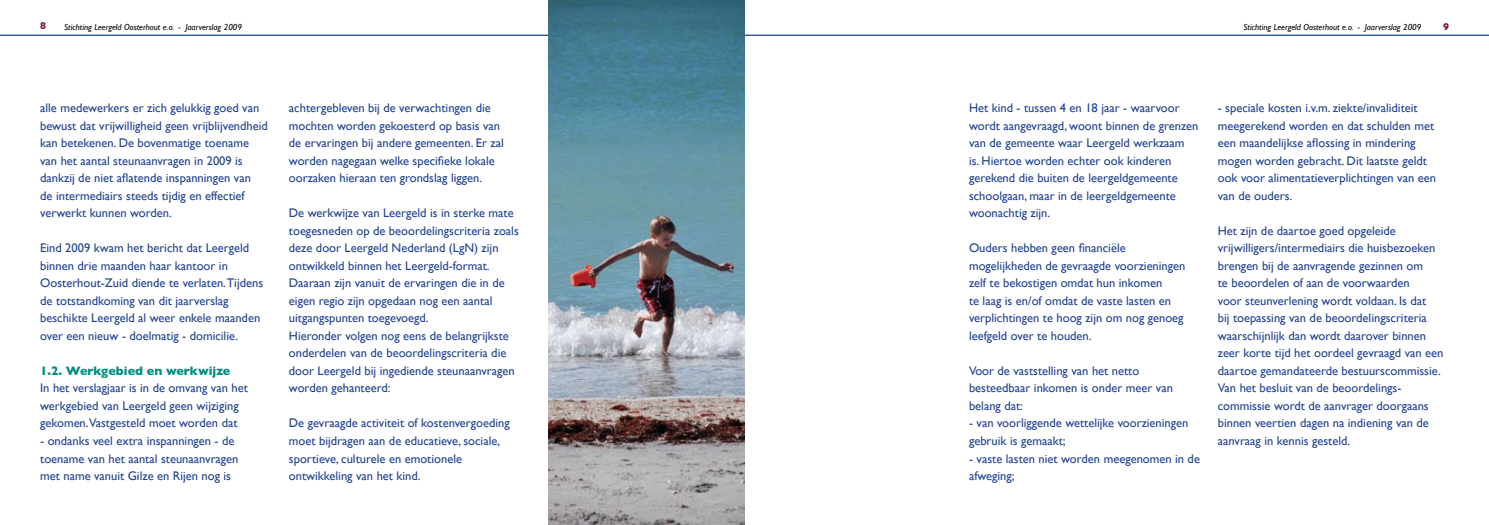
<style>
.page{position:relative;width:1489px;height:525px;background:#fff}
.page>*{position:absolute;margin:0;border:0;box-sizing:border-box;transform-origin:0 0}
.t1{font:12.5px/17.5px "Gill Sans";color:#214292}
.t2{font:700 12.5px "Gill Sans";color:#008d7f}
.t3{font:700 10px "Gill Sans";color:#7d1442}
.t4{font:italic 8.75px "Gill Sans";color:#000}
</style>
<div class="page">
<hr style="left:0;top:35px;width:1488px;height:1px;background:#214292">
<img style="left:548px;top:0;width:196px;height:524px">
<p class="t3" style="left:40px;top:20px;width:7px">8</p>
<p class="t4" style="left:64px;top:22px;width:179px">Stichting Leergeld Oosterhout e.o. - Jaarverslag 2009</p>
<p class="t1" style="left:40px;top:99px;width:229px">alle medewerkers er zich gelukkig goed van bewust dat vrijwilligheid geen vrijblijvendheid kan betekenen. De bovenmatige toename van het aantal steunaanvragen in 2009 is dankzij de niet aflatende inspanningen van<br>de intermediairs steeds tijdig en effectief verwerkt kunnen worden.</p>
<p class="t1" style="left:40px;top:239px;width:224px">Eind 2009 kwam het bericht dat Leergeld binnen drie maanden haar kantoor in Oosterhout-Zuid diende te verlaten.Tijdens de totstandkoming van dit jaarverslag beschikte Leergeld al weer enkele maanden over een nieuw - doelmatig - domicilie.</p>
<p class="t2" style="left:40px;top:363px;width:192px">1.2. Werkgebied en werkwijze</p>
<p class="t1" style="left:40px;top:379px;width:209px">In het verslagjaar is in de omvang van het werkgebied van Leergeld geen wijziging gekomen.Vastgesteld moet worden dat</p>
<p class="t1" style="left:40px;top:431px;width:200px">- ondanks veel extra inspanningen - de toename van het aantal steunaanvragen met name vanuit Gilze en Rijen nog is</p>
<p class="t1" style="left:289px;top:99px;width:216px">achtergebleven bij de verwachtingen die mochten worden gekoesterd op basis van de ervaringen bij andere gemeenten. Er zal worden nagegaan welke specifieke lokale oorzaken hieraan ten grondslag liggen.</p>
<p class="t1" style="left:289px;top:204px;width:231px">De werkwijze van Leergeld is in sterke mate toegesneden op de beoordelingscriteria zoals deze door Leergeld Nederland (LgN) zijn ontwikkeld binnen het Leergeld-format.<br>Daaraan zijn vanuit de ervaringen die in de eigen regio zijn opgedaan nog een aantal uitgangspunten toegevoegd.<br>Hieronder volgen nog eens de belangrijkste onderdelen van de beoordelingscriteria die door Leergeld bij ingediende steunaanvragen worden gehanteerd:</p>
<p class="t1" style="left:289px;top:414px;width:222px">De gevraagde activiteit of kostenvergoeding moet bijdragen aan de educatieve, sociale, sportieve, culturele en emotionele ontwikkeling van het kind.</p>
<p class="t4" style="left:1243px;top:22px;width:179px">Stichting Leergeld Oosterhout e.o. - Jaarverslag 2009</p>
<p class="t3" style="left:1442px;top:21px;width:7px">9</p>
<p class="t1" style="left:969px;top:99px;width:231px">Het kind - tussen 4 en 18 jaar - waarvoor wordt aangevraagd, woont binnen de grenzen van de gemeente waar Leergeld werkzaam<br>is. Hiertoe worden echter ook kinderen gerekend die buiten de leergeldgemeente schoolgaan, maar in de leergeldgemeente woonachtig zijn.</p>
<p class="t1" style="left:969px;top:239px;width:218px">Ouders hebben geen financiële mogelijkheden de gevraagde voorzieningen zelf te bekostigen omdat hun inkomen<br>te laag is en/of omdat de vaste lasten en verplichtingen te hoog zijn om nog genoeg leefgeld over te houden.</p>
<p class="t1" style="left:969px;top:361px;width:205px">Voor de vaststelling van het netto besteedbaar inkomen is onder meer van belang dat:</p>
<p class="t1" style="left:969px;top:414px;width:221px">- van voorliggende wettelijke voorzieningen gebruik is gemaakt;</p>
<p class="t1" style="left:969px;top:449px;width:232px">- vaste lasten niet worden meegenomen in de afweging;</p>
<p class="t1" style="left:1217px;top:99px;width:220px">- speciale kosten i.v.m. ziekte/invaliditeit meegerekend worden en dat schulden met een maandelijkse aflossing in mindering mogen worden gebracht. Dit laatste geldt ook voor alimentatieverplichtingen van een van de ouders.</p>
<p class="t1" style="left:1217px;top:221px;width:227px">Het zijn de daartoe goed opgeleide vrijwilligers/intermediairs die huisbezoeken brengen bij de aanvragende gezinnen om<br>te beoordelen of aan de voorwaarden<br>voor steunverlening wordt voldaan. Is dat<br>bij toepassing van de beoordelingscriteria waarschijnlijk dan wordt daarover binnen zeer korte tijd het oordeel gevraagd van een daartoe gemandateerde bestuurscommissie.<br>Van het besluit van de beoordelings&shy;commissie wordt de aanvrager doorgaans binnen veertien dagen na indiening van de aanvraag in kennis gesteld.</p>
</div>
